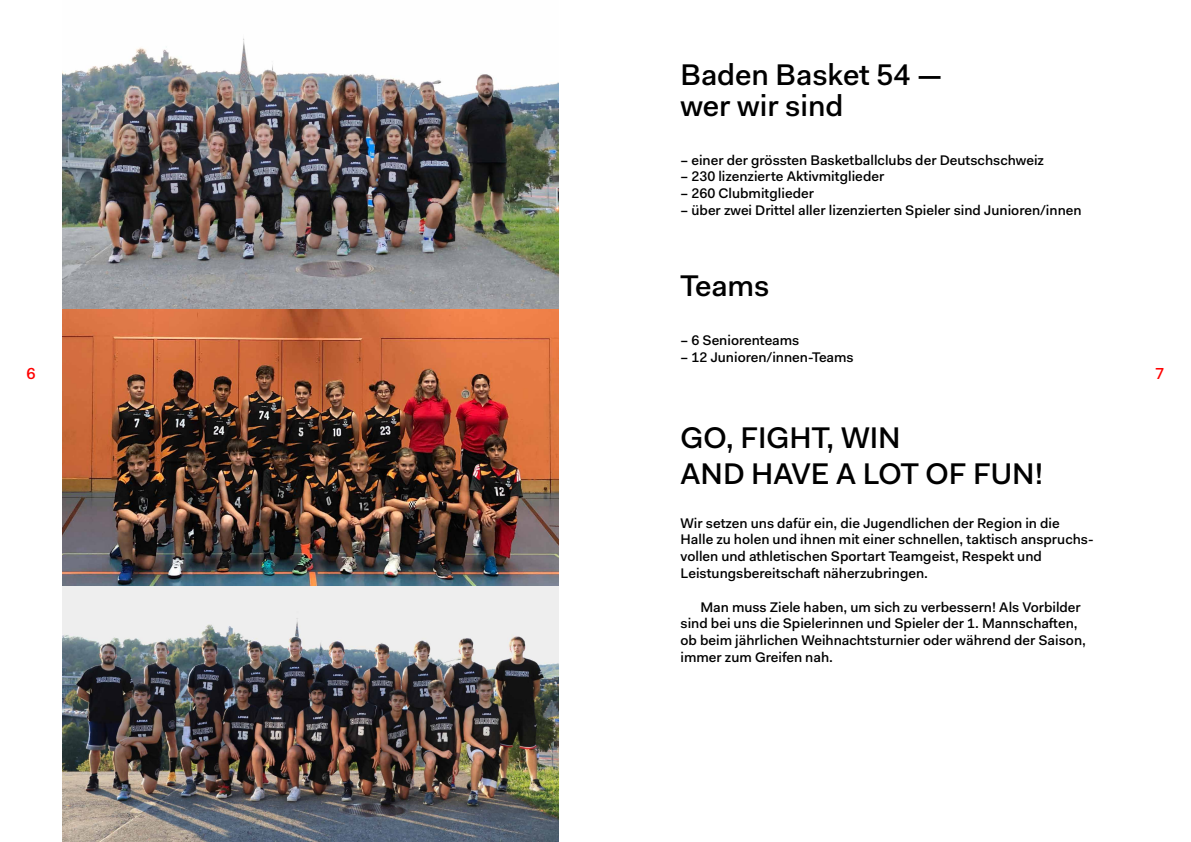
<style>
.page{position:relative;width:1191px;height:842px;background:#fff}
.page>*{position:absolute;margin:0;border:0;box-sizing:border-box;transform-origin:0 0}
.t1{font:500 30px/31px "Fakt Pro";color:#000}
.t2{font:500 16px "Fakt Pro";color:#f00}
.t3{font:500 14px/16.8px "Fakt Pro";color:#000}
</style>
<div class="page">
<img style="left:62px;top:308px;width:496px;height:534px">
<img style="left:62px;top:38px;width:496px;height:270px">
<h1 class="t1" style="left:680px;top:59px;width:263px">Baden Basket 54 — wer wir sind</h1>
<p class="t3" style="left:680px;top:151px;width:365px">– einer der grössten Basketballclubs der Deutschschweiz</p>
<p class="t3" style="left:680px;top:168px;width:205px">– 230 lizenzierte Aktivmitglieder</p>
<p class="t3" style="left:680px;top:185px;width:135px">– 260 Clubmitglieder</p>
<p class="t3" style="left:680px;top:202px;width:402px">– über zwei Drittel aller lizenzierten Spieler sind Junioren/innen</p>
<h1 class="t1" style="left:680px;top:270px;width:90px">Teams</h1>
<p class="t3" style="left:680px;top:332px;width:120px">– 6 Seniorenteams</p>
<p class="t3" style="left:680px;top:349px;width:175px">– 12 Junioren/innen-Teams</p>
<p class="t2" style="left:27px;top:363px;width:11px">6</p>
<p class="t2" style="left:1155px;top:363px;width:11px">7</p>
<h1 class="t1" style="left:680px;top:420px;width:364px;line-height:36px">GO, FIGHT, WIN<br>AND HAVE A LOT OF FUN!</h1>
<p class="t3" style="left:680px;top:514px;width:414px">Wir setzen uns dafür ein, die Jugendlichen der Region in die Halle zu holen und ihnen mit einer schnellen, taktisch anspruchs&shy;vollen und athletischen Sportart Teamgeist, Respekt und Leistungsbereitschaft näherzubringen.</p>
<p class="t3" style="left:680px;top:598px;width:407px;text-indent:20px">Man muss Ziele haben, um sich zu verbessern! Als Vorbilder sind bei uns die Spielerinnen und Spieler der 1. Mannschaften, ob beim jährlichen Weihnachtsturnier oder während der Saison, immer zum Greifen nah.</p>
</div>
